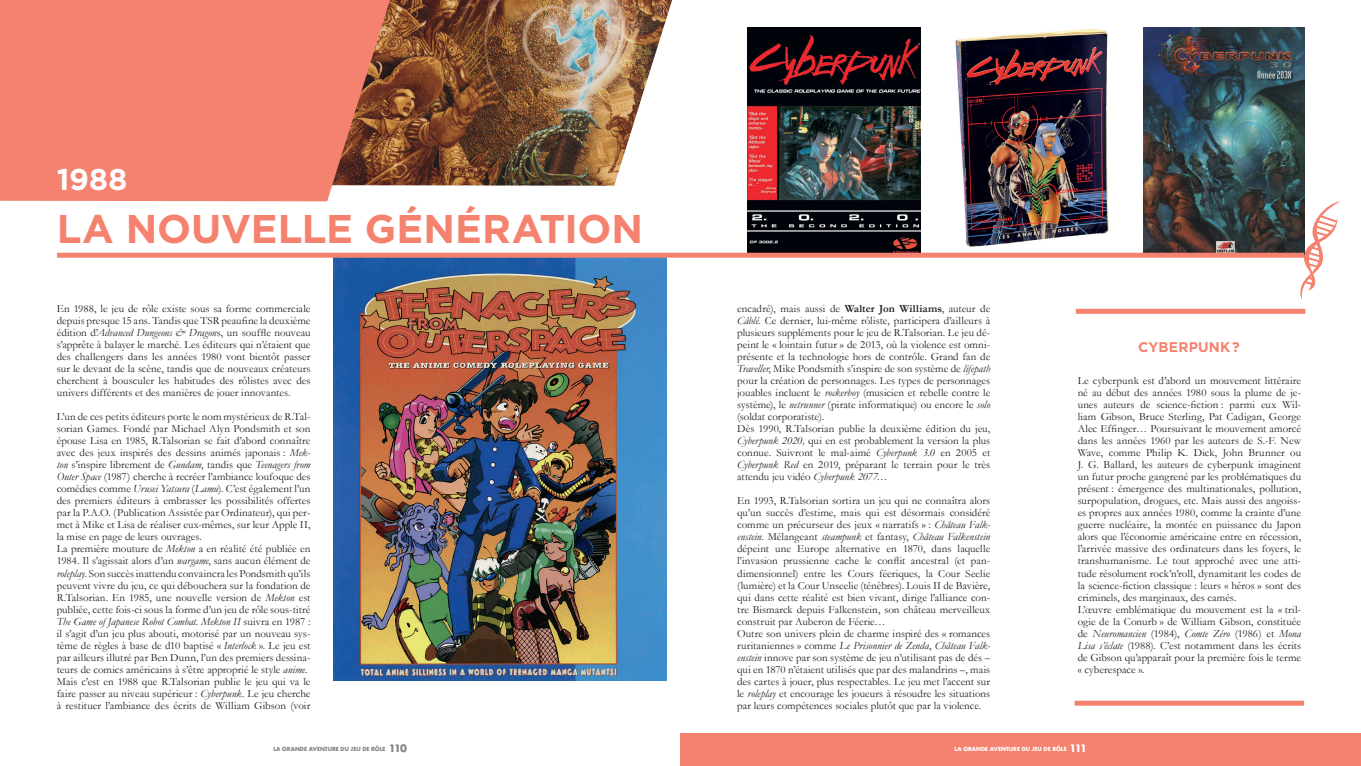
<style>
.page{position:relative;width:1361px;height:766px;background:#fff}
.page>*{position:absolute;margin:0;border:0;box-sizing:border-box;transform-origin:0 0}
.t1{font:700 40px "Gotham";letter-spacing:-.005em;color:#f4826f}
.t2{font:700 30px "Gotham";color:#fff}
.t3{font:700 14px "Gotham";letter-spacing:.01em;color:#f4826f}
.t4{font:11px/12px "Garamond";color:#231f20}
.t5{font:700 5.5px "Futura";letter-spacing:.005em;color:#808285}
.t6{font:700 5.5px "Futura";letter-spacing:.005em;color:#fff}
.s1{font-style:italic}
.s2{font-weight:700}
.s3{font-size:10px}
</style>
<div class="page">
<div style="left:680px;top:733px;width:681px;height:32px;background:#f4826f"></div>
<img style="left:333px;top:257px;width:333px;height:423px">
<svg style="left:1294px;top:201px;width:46px;height:99px"></svg>
<img style="left:747px;top:27px;width:173px;height:225px">
<img style="left:955px;top:28px;width:154px;height:219px">
<img style="left:1143px;top:27px;width:161px;height:225px">
<div style="left:57px;top:252px;width:1247px;height:5px;background:#f4826f"></div>
<div style="left:1074px;top:700px;width:230px;height:5px;background:#f4826f"></div>
<div style="left:1076px;top:309px;width:229px;height:5px;background:#f4826f"></div>
<img style="left:399px;top:0;width:273px;height:186px">
<svg style="left:0;top:0;width:399px;height:201px;fill:#f4826f"></svg>
<h2 class="t2" style="left:57px;top:162px;width:72px">1988</h2>
<h1 class="t1" style="left:57px;top:205px;width:588px">LA NOUVELLE GÉNÉRATION</h1>
<p class="t4" style="left:57px;top:302px;width:255px;text-align:justify">En 1988, le jeu de rôle existe sous sa forme commerciale depuis presque 15 ans. Tandis que TSR peaufine la deuxième édition d’<span class="s1">Advanced Dungeons &amp; Dragon</span>s, un souffle nouveau s’apprête à balayer le marché. Les éditeurs qui n’étaient que des challengers dans les années 1980 vont bientôt passer sur le devant de la scène, tandis que de nouveaux créateurs cherchent à bousculer les habitudes des rôlistes avec des univers différents et des manières de jouer innovantes.</p>
<p class="t4" style="left:57px;top:410px;width:255px">L’un de ces petits éditeurs porte le nom mystérieux de R.Tal&shy;sorian Games. Fondé par Michael Alyn Pondsmith et son épouse Lisa en 1985, R.Talsorian se fait d’abord connaître avec des jeux inspirés des dessins animés japonais : <span class="s1">Mek&shy;ton</span> s’inspire librement de <span class="s1">Gundam</span>, tandis que <span class="s1">Teenagers from Outer Space</span> (1987) cherche à recréer l’ambiance loufoque des comédies comme <span class="s1">Urusei Yatsura</span> (<span class="s1">Lamu</span>). C’est également l’un des premiers éditeurs à embrasser les possibilités offertes par la P.A.O. (Publication Assistée par Ordinateur), qui per&shy;met à Mike et Lisa de réaliser eux-mêmes, sur leur Apple II, la mise en page de leurs ouvrages.<br>La première mouture de <span class="s1">Mekton</span> a en réalité été publiée en 1984. Il s’agissait alors d’un <span class="s1">wargame</span>, sans aucun élément de <span class="s1">roleplay</span>. Son succès inattendu convaincra les Pondsmith qu’ils peuvent vivre du jeu, ce qui débouchera sur la fondation de R.Talsorian. En 1985, une nouvelle version de <span class="s1">Mekton</span> est publiée, cette fois-ci sous la forme d’un jeu de rôle sous-titré <span class="s1">The Game of Japanese Robot Combat</span>. <span class="s1">Mekton II</span> suivra en 1987 : il s’agit d’un jeu plus abouti, motorisé par un nouveau sys&shy;tème de règles à base de d10 baptisé « <span class="s1">Interlock</span> ». Le jeu est par ailleurs illutré par Ben Dunn, l’un des premiers dessina&shy;teurs de comics américains à s’être approprié le style <span class="s1">anime</span>.<br>Mais c’est en 1988 que R.Talsorian publie le jeu qui va le faire passer au niveau supérieur : <span class="s1">Cyberpunk</span>. Le jeu cherche à restituer l’ambiance des écrits de William Gibson (voir</p>
<p class="t4" style="left:737px;top:302px;width:255px">encadré), mais aussi de <span class="s2">Walter Jon Williams</span>, auteur de <span class="s1">Câblé</span>. Ce dernier, lui-même rôliste, participera d’ailleurs à plusieurs suppléments pour le jeu de R.Talsorian. Le jeu dé&shy;peint le « lointain futur » de 2013, où la violence est omni&shy;présente et la technologie hors de contrôle. Grand fan de <span class="s1">Traveller</span>, Mike Pondsmith s’inspire de son système de <span class="s1">lifepath </span>pour la création de personnages. Les types de personnages jouables incluent le <span class="s1">rockerboy</span> (musicien et rebelle contre le système), le <span class="s1">netrunner</span> (pirate informatique) ou encore le <span class="s1">solo </span>(soldat corporatiste).<br>Dès 1990, R.Talsorian publie la deuxième édition du jeu, <span class="s1">Cyberpunk 2020,</span> qui en est probablement la version la plus connue. Suivront le mal-aimé <span class="s1">Cyberpunk 3.0</span> en 2005 et <span class="s1">Cyberpunk Red</span> en 2019, préparant le terrain pour le très attendu jeu vidéo <span class="s1">Cyberpunk 2077</span>…</p>
<p class="t4" style="left:737px;top:494px;width:255px">En 1993, R.Talsorian sortira un jeu qui ne connaîtra alors qu’un succès d’estime, mais qui est désormais considéré comme un précurseur des jeux « narratifs » : <span class="s1">Château Falk&shy;enstein</span>. Mélangeant <span class="s1">steampunk</span> et fantasy, <span class="s1">Château Falkenstein </span>dépeint une Europe alternative en 1870, dans laquelle l’invasion prussienne cache le conflit ancestral (et pan&shy;dimensionnel) entre les Cours féeriques, la Cour Seelie (lumière) et la Cour Unseelie (ténèbres). Louis II de Bavière, qui dans cette réalité est bien vivant, dirige l’alliance con&shy;tre Bismarck depuis Falkenstein, son château merveilleux construit par Auberon de Féerie…<br>Outre son univers plein de charme inspiré des « romances ruritaniennes » comme <span class="s1">Le Prisonnier de Zenda</span>, <span class="s1">Château Falk&shy;enstein</span> innove par son système de jeu n’utilisant pas de dés – qui en 1870 n’étaient utilisés que par des malandrins –, mais des cartes à jouer, plus respectables. Le jeu met l’accent sur le <span class="s1">roleplay</span> et encourage les joueurs à résoudre les situations par leurs compétences sociales plutôt que par la violence.</p>
<p class="t3" style="left:1138px;top:338px;width:103px">CYBERPUNK ?</p>
<p class="t4" style="left:1077px;top:374px;width:225px">Le cyberpunk est d’abord un mouvement littéraire né au début des années 1980 sous la plume de je&shy;unes auteurs de science-fiction : parmi eux Wil&shy;liam Gibson, Bruce Sterling, Pat Cadigan, George Alec Effinger… Poursuivant le mouvement amorcé dans les années 1960 par les auteurs de S.-F. New Wave, comme Philip K. Dick, John Brunner ou J. G. Ballard, les auteurs de cyberpunk imaginent un futur proche gangrené par les problématiques du présent : émergence des multinationales, pollution, surpopulation, drogues, etc. Mais aussi des angoiss&shy;es propres aux années 1980, comme la crainte d’une guerre nucléaire, la montée en puissance du Japon alors que l’économie américaine entre en récession, l’arrivée massive des ordinateurs dans les foyers, le transhumanisme. Le tout approché avec une atti&shy;tude résolument rock’n’roll, dynamitant les codes de la science-fiction classique : leurs « héros » sont des criminels, des marginaux, des camés.<br>L’œuvre emblématique du mouvement est la « tril&shy;ogie de la Conurb » de William Gibson, constituée de <span class="s1">Neuromancien</span> (1984), <span class="s1">Comte Zéro</span> (1986) et <span class="s1">Mona Lisa s’éclate</span> (1988). C’est notamment dans les écrits de Gibson qu’apparaît pour la première fois le terme « cyberespace ».</p>
<p class="t5" style="left:273px;top:744px;width:135px">LA GRANDE AVENTURE DU JEU DE RÔLE <span class="s3">110</span></p>
<p class="t6" style="left:954px;top:744px;width:134px">LA GRANDE AVENTURE DU JEU DE RÔLE <span class="s3">111</span></p>
</div>
